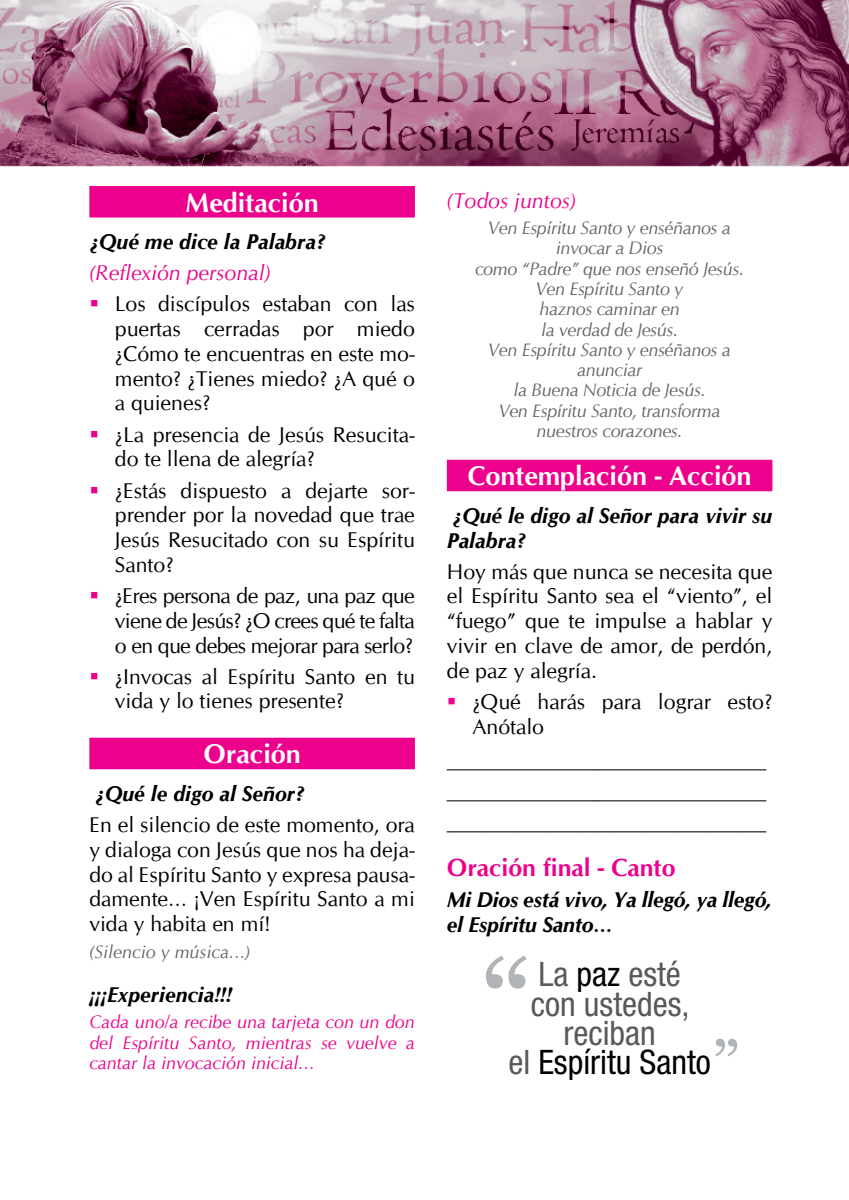
<style>
.page{position:relative;width:849px;height:1200px;background:#fff}
.page>*{position:absolute;margin:0;border:0;box-sizing:border-box;transform-origin:0 0}
.t1{font:125.1px "Georgia";color:#b1b4b6}
.t2{font:condensed 33.75px/29.2px "Helvetica Neue";color:#58595b;text-align:center}
.t3{font:condensed 33.75px "Helvetica Neue";color:#000}
.t4{font:700 27px "CG Omega";color:#fff}
.t5{font:700 24.75px "CG Omega";color:#ec008c}
.t6{font:21.38px/24.8px "CG Omega";color:#000;text-align:justify}
.t7{font:italic 700 21.38px/24.8px "CG Omega";color:#000}
.t8{font:italic 21.38px "CG Omega";color:#ec008c}
.t9{font:italic 18px/20.2px "CG Omega";letter-spacing:-.02em;color:#636466;text-align:center}
.t10{font:italic 18px/20.2px "CG Omega";color:#ec008c;text-align:justify}
.t11{font:italic 18px "CG Omega";color:#636466}
.s1{color:#000}
.s2{color:#58595b}
.s3{font-family:"Georgia";font-stretch:normal;font-size:67.27px;color:#b1b4b6}
</style>
<div class="page">
<img style="left:0;top:0;width:848px;height:218px">
<div style="left:89px;top:186px;width:326px;height:31px;background:#ec008c"></div>
<div style="left:89px;top:737px;width:326px;height:32px;background:#ec008c"></div>
<div style="left:446px;top:459px;width:326px;height:32px;background:#ec008c"></div>
<p class="t4" style="left:185px;top:185px;width:134px">Meditación</p>
<p class="t7" style="left:89px;top:229px;width:237px">¿Qué me dice la Palabra?</p>
<p class="t8" style="left:89px;top:260px;width:183px">(Reflexión personal)</p>
<p class="t6" style="left:115px;top:292px;width:301px">Los discípulos estaban con las puertas cerradas por miedo ¿Cómo te encuentras en este mo&shy;mento? ¿Tienes miedo? ¿A qué o a quienes?</p>
<p class="t6" style="left:115px;top:422px;width:301px">¿La presencia de Jesús Resucita&shy;do te llena de alegría?</p>
<p class="t6" style="left:115px;top:478px;width:301px">¿Estás dispuesto a dejarte sor&shy;prender por la novedad que trae Jesús Resucitado con su Espíritu Santo?</p>
<p class="t6" style="left:115px;top:583px;width:301px">¿Eres persona de paz, una paz que viene de Jesús? ¿O crees qué te falta o en que debes mejorar para serlo?</p>
<p class="t6" style="left:115px;top:664px;width:301px">¿Invocas al Espíritu Santo en tu vida y lo tienes presente?</p>
<p class="t4" style="left:203px;top:736px;width:99px">Oración</p>
<p class="t7" style="left:95px;top:781px;width:211px">¿Qué le digo al Señor?</p>
<p class="t6" style="left:89px;top:812px;width:327px">En el silencio de este momento, ora y dialoga con Jesús que nos ha deja&shy;do al Espíritu Santo y expresa pausa&shy;damente… ¡Ven Espíritu Santo a mi vida y habita en mí!</p>
<p class="t11" style="left:89px;top:940px;width:162px">(Silencio y música…)</p>
<p class="t7" style="left:89px;top:981px;width:144px">¡¡¡Experiencia!!!</p>
<p class="t10" style="left:89px;top:1011px;width:327px">Cada uno/a recibe una tarjeta con un don del Espíritu Santo, mientras se vuelve a cantar la invocación inicial…</p>
<p class="t8" style="left:446px;top:187px;width:131px">(Todos juntos)</p>
<p class="t9" style="left:475px;top:218px;width:270px">Ven Espíritu Santo y enséñanos a invocar a Dios<br>como “Padre” que nos enseñó Jesús.<br>Ven Espíritu Santo y<br>haznos caminar en<br>la verdad de Jesús.<br>Ven Espíritu Santo y enséñanos a anunciar<br>la Buena Noticia de Jesús.<br>Ven Espíritu Santo, transforma nuestros corazones.</p>
<p class="t4" style="left:467px;top:459px;width:285px">Contemplación - Acción</p>
<p class="t7" style="left:446px;top:503px;width:327px">¿Qué le digo al Señor para vivir su<br>Palabra?</p>
<p class="t6" style="left:446px;top:559px;width:327px">Hoy más que nunca se necesita que el Espíritu Santo sea el “viento”, el “fuego” que te impulse a hablar y vivir en clave de amor, de perdón, de paz y alegría.</p>
<p class="t6" style="left:472px;top:689px;width:301px">¿Qué harás para lograr esto?<br>Anótalo</p>
<p class="t6" style="left:446px;top:742px;width:321px;line-height:31.1px">______________________________ ______________________________ ______________________________</p>
<p class="t5" style="left:446px;top:851px;width:230px">Oración final - Canto</p>
<p class="t7" style="left:446px;top:886px;width:327px">Mi Dios está vivo, Ya llegó, ya llegó, el Espíritu Santo…</p>
<h2 class="t2" style="left:530px;top:959px;width:160px">La <span class="s1">paz</span> esté con ustedes, reciban</h2>
<h1 class="t1" style="left:481px;top:913px;width:53px">“</h1>
<h2 class="t3" style="left:508px;top:1042px;width:233px"><span class="s2">el</span> Espíritu Santo<span class="s3">”</span></h2>
</div>
